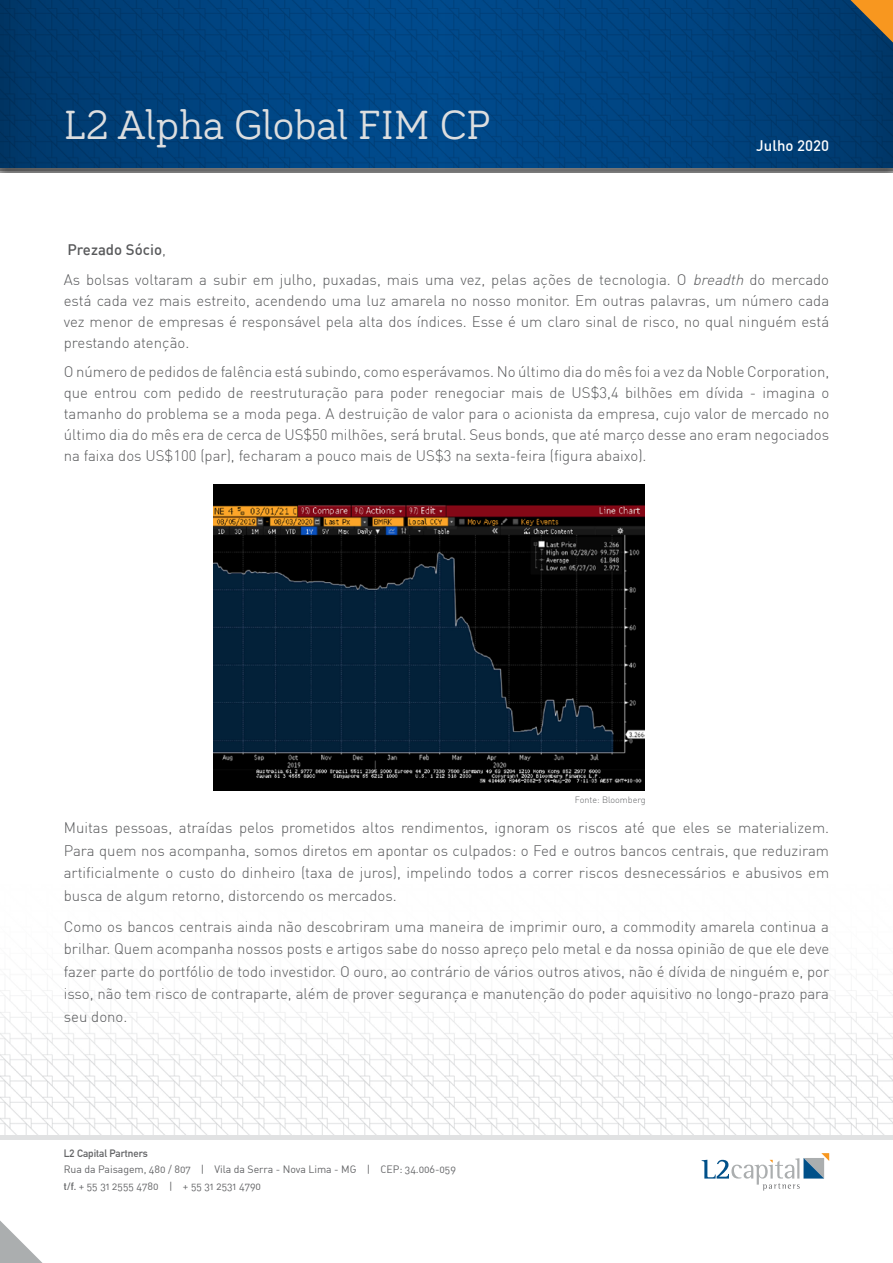
<style>
.page{position:relative;width:893px;height:1263px;background:#fff}
.page>*{position:absolute;margin:0;border:0;box-sizing:border-box;transform-origin:0 0}
.t1{font:42px "Bariol Serif";color:#dddedf}
.t2{font:300 15px/22.5px "DIN";color:#58595b;text-align:justify}
.t3{font:500 15px "DIN";color:#fff}
.t4{font:10.5px/16.5px "DIN Regular Alternate";letter-spacing:-.005em;color:#636466}
.t5{font:700 10.5px "DIN Alternate";color:#636466}
.t6{font:300 9px "DIN";color:#636466}
.s1{font-weight:500}
.s2{font-style:italic}
.s3{font-family:"DIN Alternate";font-weight:700}
</style>
<div class="page">
<div style="left:0;top:156px;width:893px;height:17px;background:#fff;opacity:.75"></div>
<svg style="left:0;top:0;width:893px;height:170px;background:#01427c"></svg>
<svg style="left:850px;top:0;width:43px;height:43px;background:#796645"></svg>
<svg style="left:0;top:1220px;width:43px;height:43px"></svg>
<img style="left:0;top:974px;width:893px;height:161px">
<div style="left:0;top:1135px;width:893px;height:5px;background:#e1e2e3"></div>
<svg style="left:702px;top:1153px;width:127px;height:37px"></svg>
<img style="left:213px;top:484px;width:432px;height:307px">
<h1 class="t1" style="left:64px;top:96px;width:428px">L2 Alpha Global FIM CP</h1>
<p class="t3" style="left:756px;top:136px;width:74px">Julho 2020</p>
<p class="t2" style="left:64px;top:235px;width:767px;line-height:29.5px"><span class="s1">Prezado Sócio</span>,<br>As bolsas voltaram a subir em julho, puxadas, mais uma vez, pelas ações de tecnologia. O <span class="s2">breadth</span> do mercado</p>
<p class="t2" style="left:64px;top:290px;width:767px;line-height:21px">está cada vez mais estreito, acendendo uma luz amarela no nosso monitor. Em outras palavras, um número cada vez menor de empresas é responsável pela alta dos índices. Esse é um claro sinal de risco, no qual ninguém está prestando atenção.</p>
<p class="t2" style="left:64px;top:361px;width:767px;line-height:21px">O número de pedidos de falência está subindo, como esperávamos. No último dia do mês foi a vez da Noble Corporation, que entrou com pedido de reestruturação para poder renegociar mais de US$3,4 bilhões em dívida - imagina o tamanho do problema se a moda pega. A destruição de valor para o acionista da empresa, cujo valor de mercado no último dia do mês era de cerca de US$50 milhões, será brutal. Seus bonds, que até março desse ano eram negociados na faixa dos US$100 (par), fecharam a pouco mais de US$3 na sexta-feira (figura abaixo).</p>
<p class="t6" style="left:575px;top:795px;width:72px">Fonte: Bloomberg</p>
<p class="t2" style="left:64px;top:816px;width:767px">Muitas pessoas, atraídas pelos prometidos altos rendimentos, ignoram os riscos até que eles se materializem.<br>Para quem nos acompanha, somos diretos em apontar os culpados: o Fed e outros bancos centrais, que reduziram artificialmente o custo do dinheiro (taxa de juros), impelindo todos a correr riscos desnecessários e abusivos em busca de algum retorno, distorcendo os mercados.</p>
<p class="t2" style="left:64px;top:915px;width:767px">Como os bancos centrais ainda não descobriram uma maneira de imprimir ouro, a commodity amarela continua a brilhar. Quem acompanha nossos posts e artigos sabe do nosso apreço pelo metal e da nossa opinião de que ele deve fazer parte do portfólio de todo investidor. O ouro, ao contrário de vários outros ativos, não é dívida de ninguém e, por isso, não tem risco de contraparte, além de prover segurança e manutenção do poder aquisitivo no longo-prazo para seu dono.</p>
<p class="t5" style="left:64px;top:1145px;width:86px">L2 Capital Partners</p>
<p class="t4" style="left:64px;top:1161px;width:394px">Rua da Paisagem, 480 / 807 | Vila da Serra - Nova Lima - MG | CEP: 34.006-059 <span class="s3">t/f.</span> + 55 31 2555 4780 | + 55 31 2531 4790</p>
</div>
